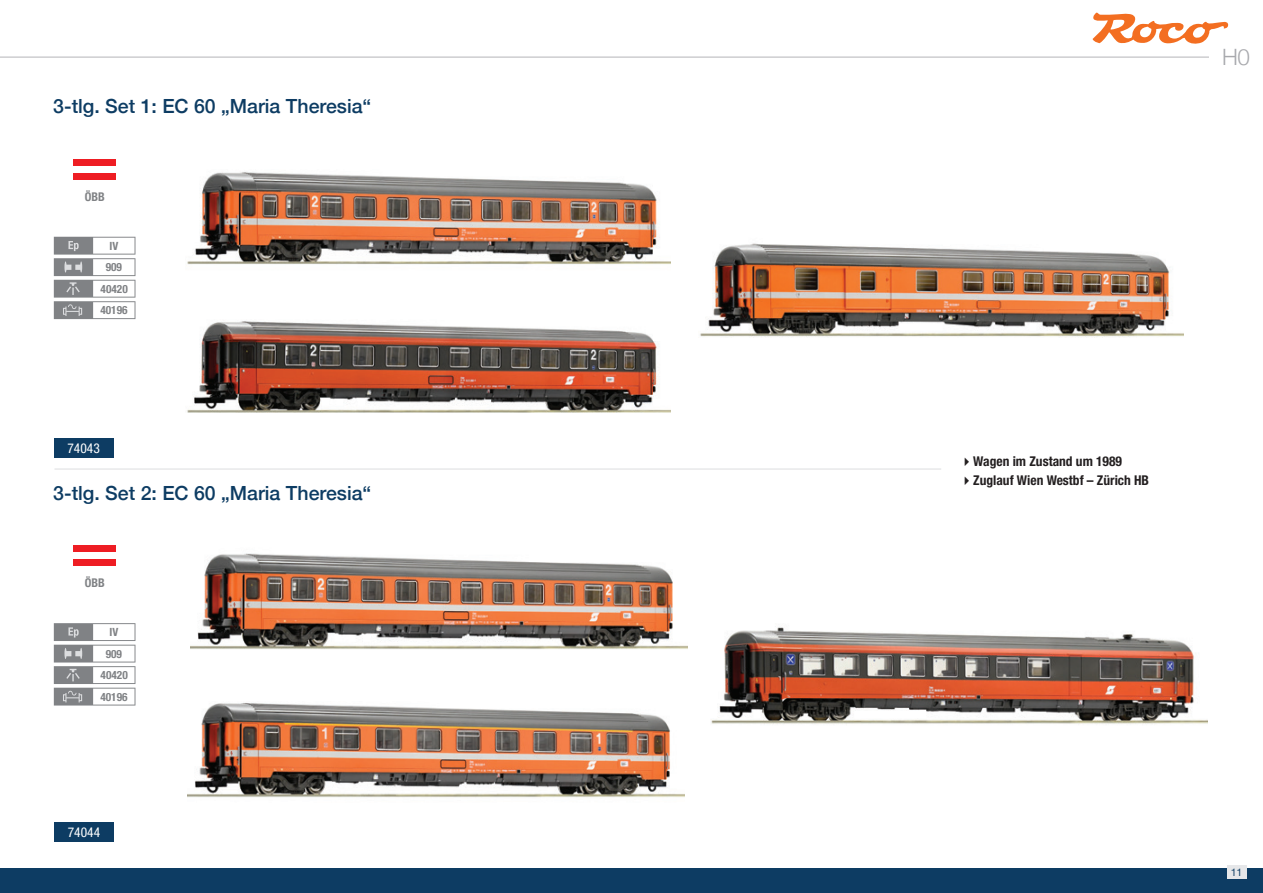
<style>
.page{position:relative;width:1263px;height:893px;background:#fff}
.page>*{position:absolute;margin:0;border:0;box-sizing:border-box;transform-origin:0 0}
.t1{font:300 22.5px "Helvetica Neue";color:#a8a9ad}
.t2{font:500 19.5px "Helvetica Neue";color:#0d3c63}
.t3{font:700 condensed 13.5px "Helvetica Neue LT Std";color:#231f20}
.t4{font:condensed 13.5px "Helvetica Neue LT Std";color:#fff}
.t5{font:700 condensed 12px "Helvetica Neue";color:#808285}
.t6{font:700 condensed 11.4px/21.6px "Helvetica Neue LT Std";color:#808285;text-align:center}
.t7{font:10.5px "Helvetica Neue";color:#0d3c63}
</style>
<div class="page">
<hr style="left:0;top:57px;width:1263px;height:1px;background:#b4b5b8">
<svg style="left:0;top:868px;width:1px;height:25px"></svg>
<div style="left:1px;top:868px;width:1262px;height:25px;background:#0d3c63"></div>
<div style="left:1227px;top:865px;width:19px;height:14px;background:#e6e7e9"></div>
<svg style="left:1092px;top:12px;width:136px;height:32px"></svg>
<div style="left:1209px;top:43px;width:54px;height:34px;background:#fff"></div>
<hr style="left:54px;top:469px;width:887px;height:1px;background:#dcdddf">
<svg style="left:54px;top:237px;width:81px;height:82px"></svg>
<div style="left:74px;top:159px;width:42px;height:7px;background:#ee1d23"></div>
<div style="left:74px;top:173px;width:42px;height:7px;background:#ee1d23"></div>
<div style="left:54px;top:439px;width:60px;height:19px;background:#0d3c63"></div>
<div style="left:54px;top:823px;width:60px;height:19px;background:#0d3c63"></div>
<svg style="left:54px;top:623px;width:81px;height:82px"></svg>
<div style="left:74px;top:545px;width:42px;height:7px;background:#ee1d23"></div>
<div style="left:74px;top:559px;width:42px;height:7px;background:#ee1d23"></div>
<img style="left:187px;top:321px;width:484px;height:92px">
<img style="left:700px;top:243px;width:484px;height:95px">
<img style="left:187px;top:703px;width:497px;height:95px">
<img style="left:711px;top:627px;width:496px;height:97px">
<img style="left:190px;top:553px;width:497px;height:96px">
<img style="left:187px;top:172px;width:484px;height:93px">
<p class="t2" style="left:53px;top:90px;width:319px">3-tlg. Set 1: EC 60 „Maria Theresia“</p>
<p class="t5" style="left:85px;top:187px;width:22px">ÖBB</p>
<p class="t6" style="left:106px;top:234px;width:18px">IV<br>909</p>
<p class="t6" style="left:100px;top:299px;width:29px">40196</p>
<p class="t6" style="left:101px;top:278px;width:29px">40420</p>
<p class="t4" style="left:67px;top:441px;width:34px">74043</p>
<p class="t2" style="left:53px;top:477px;width:319px">3-tlg. Set 2: EC 60 „Maria Theresia“</p>
<p class="t5" style="left:85px;top:573px;width:22px">ÖBB</p>
<p class="t6" style="left:106px;top:621px;width:18px">IV<br>909</p>
<p class="t6" style="left:100px;top:686px;width:29px">40196</p>
<p class="t6" style="left:101px;top:664px;width:29px">40420</p>
<p class="t4" style="left:68px;top:825px;width:34px">74044</p>
<p class="t1" style="left:1222px;top:39px;width:29px">H0</p>
<p class="t3" style="left:960px;top:453px;width:164px">✔Wagen im Zustand um 1989</p>
<p class="t3" style="left:960px;top:472px;width:191px">✔Zuglauf Wien Westbf – Zürich HB</p>
<p class="t7" style="left:1231px;top:865px;width:13px">11</p>
</div>
